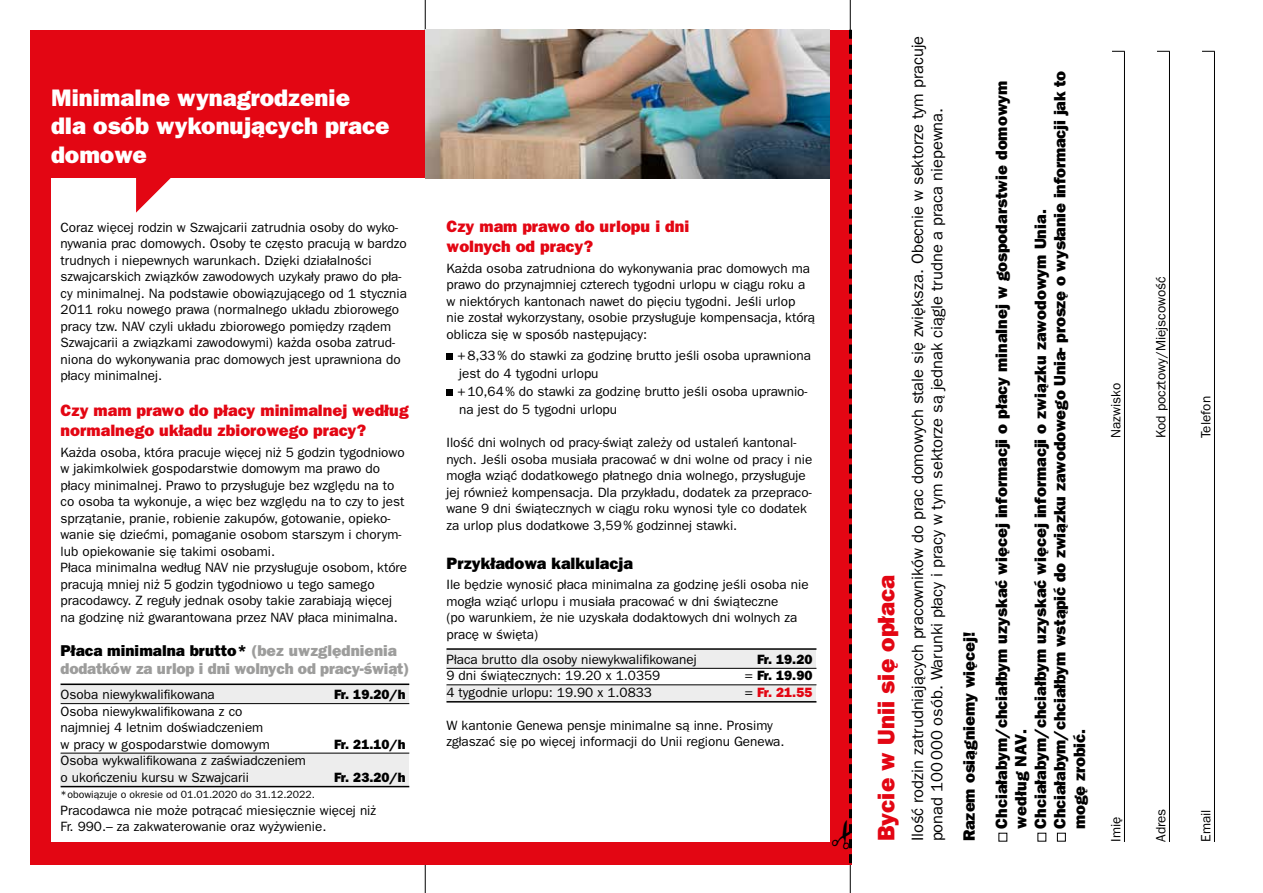
<style>
.page{position:relative;width:1263px;height:893px;background:#fff}
.page>*{position:absolute;margin:0;border:0;box-sizing:border-box;transform-origin:0 0}
.t1{font:800 24px/28.8px "Franklin Gothic LT Pro";color:#fff}
.t2{font:800 24px "Franklin Gothic LT Pro";color:#e30613}
.t3{font:800 16.5px/19.5px "Franklin Gothic LT Pro";color:#000}
.t4{font:16.5px/19.5px "Franklin Gothic LT Pro";color:#000}
.t5{font:800 16.5px/19.5px "Franklin Gothic LT Pro";color:#e30613}
.t6{font:800 15.75px/18px "Franklin Gothic LT Pro";color:#9d9d9c}
.t7{font:13.5px/16.5px "Franklin Gothic LT Pro";color:#000}
.t8{font:800 13.5px "Franklin Gothic LT Pro";color:#000}
.t9{font:800 13.5px "Franklin Gothic LT Pro";color:#e30613}
.t10{font:10.5px "Franklin Gothic LT Pro";color:#000}
.s1{color:#000}
.s2{font-weight:400}
.s3{font-weight:400;color:#000}
</style>
<div class="page">
<hr style="left:850px;top:0;width:1px;height:893px;background:#000">
<hr style="left:425px;top:0;width:1px;height:893px;background:#000">
<div style="left:31px;top:30px;width:821px;height:835px;background:#e30613"></div>
<div style="left:51px;top:179px;width:778px;height:663px;background:#fff"></div>
<div style="left:1057px;top:833px;width:9px;height:8px;background:#fff;border:1px solid #000"></div>
<hr style="left:1124px;top:51px;width:1px;height:791px;background:#000">
<svg style="left:1112px;top:51px;width:13px;height:1px"></svg>
<hr style="left:1169px;top:51px;width:1px;height:791px;background:#000">
<svg style="left:1157px;top:51px;width:13px;height:1px"></svg>
<hr style="left:1214px;top:51px;width:1px;height:791px;background:#000">
<svg style="left:1202px;top:51px;width:13px;height:1px"></svg>
<svg style="left:136px;top:178px;width:38px;height:35px"></svg>
<img style="left:425px;top:30px;width:404px;height:149px">
<div style="left:61px;top:683px;width:348px;height:20px;background:#ededed"></div>
<div style="left:446px;top:649px;width:370px;height:19px;background:#ededed"></div>
<div style="left:446px;top:685px;width:370px;height:17px;background:#ededed"></div>
<div style="left:61px;top:753px;width:348px;height:33px;background:#ededed"></div>
<hr style="left:61px;top:684px;width:348px;height:1px;background:#000">
<hr style="left:61px;top:703px;width:348px;height:1px;background:#000">
<hr style="left:61px;top:753px;width:348px;height:1px;background:#000">
<hr style="left:61px;top:786px;width:348px;height:1px;background:#000">
<hr style="left:446px;top:648px;width:370px;height:2px;background:#000">
<hr style="left:446px;top:668px;width:370px;height:1px;background:#000">
<hr style="left:446px;top:685px;width:370px;height:1px;background:#000">
<hr style="left:446px;top:701px;width:370px;height:2px;background:#000">
<div style="left:446px;top:353px;width:7px;height:7px;background:#000"></div>
<div style="left:446px;top:389px;width:7px;height:7px;background:#000"></div>
<svg style="left:849px;top:30px;width:3px;height:833px"></svg>
<h1 class="t1" style="left:51px;top:83px;width:340px">Minimalne wynagrodzenie dla osób wykonujących prace domowe</h1>
<p class="t7" style="left:61px;top:219px;width:348px">Coraz więcej rodzin w Szwajcarii zatrudnia osoby do wyko&shy;nywania prac domowych. Osoby te często pracują w bardzo trudnych i niepewnych warunkach. Dzięki działalności szwajcarskich związków zawodowych uzykały prawo do pła&shy;cy minimalnej. Na podstawie obowiązującego od 1 stycznia 2011 roku nowego prawa (normalnego układu zbiorowego pracy tzw. NAV czyli układu zbiorowego pomiędzy rządem Szwajcarii a związkami zawodowymi) każda osoba zatrud&shy;niona do wykonywania prac domowych jest uprawniona do płacy minimalnej.</p>
<p class="t5" style="left:61px;top:401px;width:350px">Czy mam prawo do płacy minimalnej według normalnego układu zbiorowego pracy?</p>
<p class="t7" style="left:61px;top:444px;width:348px">Każda osoba, która pracuje więcej niż 5 godzin tygodniowo w jakimkolwiek gospodarstwie domowym ma prawo do płacy minimalnej. Prawo to przysługuje bez względu na to co osoba ta wykonuje, a więc bez względu na to czy to jest sprzątanie, pranie, robienie zakupów, gotowanie, opieko&shy;wanie się dziećmi, pomaganie osobom starszym i chorym&shy;lub opiekowanie się takimi osobami.<br>Płaca minimalna według NAV nie przysługuje osobom, które pracują mniej niż 5 godzin tygodniowo u tego samego pracodawcy. Z reguły jednak osoby takie zarabiają więcej na godzinę niż gwarantowana przez NAV płaca minimalna.</p>
<p class="t6" style="left:61px;top:642px;width:350px"><span class="s1">Płaca minimalna brutto*</span> (bez uwzględnienia dodatków za urlop i dni wolnych od pracy-świąt)</p>
<p class="t7" style="left:61px;top:686px;width:156px">Osoba niewykwalifikowana</p>
<p class="t8" style="left:334px;top:686px;width:73px">Fr. 19.20/h</p>
<p class="t7" style="left:61px;top:703px;width:211px">Osoba niewykwalifikowana z co najmniej 4 letnim doświadczeniem w pracy w gospodarstwie domowym</p>
<p class="t8" style="left:334px;top:736px;width:73px">Fr. 21.10/h</p>
<p class="t7" style="left:61px;top:752px;width:247px">Osoba wykwalifikowana z zaświadczeniem o ukończeniu kursu w Szwajcarii</p>
<p class="t8" style="left:334px;top:769px;width:73px">Fr. 23.20/h</p>
<p class="t10" style="left:61px;top:788px;width:256px">*obowiązuje o okresie od 01.01.2020 do 31.12.2022.</p>
<p class="t7" style="left:61px;top:802px;width:317px">Pracodawca nie może potrącać miesięcznie więcej niż<br>Fr. 990.– za zakwaterowanie oraz wyżywienie.</p>
<p class="t5" style="left:446px;top:217px;width:244px">Czy mam prawo do urlopu i dni wolnych od pracy?</p>
<p class="t7" style="left:446px;top:260px;width:370px">Każda osoba zatrudniona do wykonywania prac domowych ma prawo do przynajmniej czterech tygodni urlopu w ciągu roku a w niektórych kantonach nawet do pięciu tygodni. Jeśli urlop nie został wykorzystany, osobie przysługuje kompensacja, którą oblicza się w sposób następujący:</p>
<p class="t7" style="left:457px;top:347px;width:355px;line-height:18px">+8,33% do stawki za godzinę brutto jeśli osoba uprawniona jest do 4 tygodni urlopu<br>+10,64% do stawki za godzinę brutto jeśli osoba uprawnio&shy;na jest do 5 tygodni urlopu</p>
<p class="t7" style="left:446px;top:434px;width:367px">Ilość dni wolnych od pracy-świąt zależy od ustaleń kantonal&shy;nych. Jeśli osoba musiała pracować w dni wolne od pracy i nie mogła wziąć dodatkowego płatnego dnia wolnego, przysługuje jej również kompensacja. Dla przykładu, dodatek za przepraco&shy;wane 9 dni świątecznych w ciągu roku wynosi tyle co dodatek za urlop plus dodatkowe 3,59% godzinnej stawki.</p>
<p class="t3" style="left:446px;top:553px;width:188px">Przykładowa kalkulacja</p>
<p class="t7" style="left:446px;top:577px;width:364px">Ile będzie wynosić płaca minimalna za godzinę jeśli osoba nie mogła wziąć urlopu i musiała pracować w dni świąteczne<br>(po warunkiem, że nie uzyskała dodaktowych dni wolnych za pracę w święta)</p>
<p class="t7" style="left:446px;top:651px;width:252px">Płaca brutto dla osoby niewykwalifikowanej</p>
<p class="t8" style="left:757px;top:651px;width:57px">Fr. 19.20</p>
<p class="t7" style="left:446px;top:668px;width:215px">9 dni świątecznych: 19.20 x 1.0359</p>
<p class="t8" style="left:745px;top:668px;width:69px"><span class="s2">=</span> Fr. 19.90</p>
<p class="t7" style="left:446px;top:684px;width:207px">4 tygodnie urlopu: 19.90 x 1.0833</p>
<p class="t9" style="left:745px;top:684px;width:69px"><span class="s3">=</span> Fr. 21.55</p>
<p class="t7" style="left:446px;top:717px;width:340px">W kantonie Genewa pensje minimalne są inne. Prosimy zgłaszać się po więcej informacji do Unii regionu Genewa.</p>
<h1 class="t2" style="left:872px;top:841px;width:267px;rotate:-90deg">Bycie w Unii się opłaca</h1>
<p class="t4" style="left:908px;top:841px;width:807px;rotate:-90deg">Ilość rodzin zatrudniających pracowników do prac domowych stale się zwiększa. Obecnie w sektorze tym pracuje ponad 100000 osób. Warunki płacy i pracy w tym sektorze są jednak ciągle trudne a praca niepewna.</p>
<p class="t3" style="left:953px;top:829px;width:750px;line-height:32.2px;text-indent:-13px;rotate:-90deg">Razem osiągniemy więcej!<br>Chciałabym/chciałbym uzyskać więcej informacji o płacy minalnej w gospodarstwie domowym</p>
<p class="t3" style="left:1011px;top:829px;width:759px;rotate:-90deg">według NAV.<br>Chciałabym/chciałbym uzyskać więcej informacji o związku zawodowym Unia.<br>Chciałabym/chciałbym wstąpić do związku zawodowego Unia- proszę o wysłanie informacji jak to mogę zrobić.</p>
<p class="t7" style="left:1108px;top:438px;width:56px;rotate:-90deg">Nazwisko</p>
<p class="t7" style="left:1108px;top:842px;width:27px;rotate:-90deg">Imię</p>
<p class="t7" style="left:1153px;top:438px;width:163px;rotate:-90deg">Kod pocztowy/Miejscowość</p>
<p class="t7" style="left:1198px;top:438px;width:43px;rotate:-90deg">Telefon</p>
<p class="t7" style="left:1153px;top:842px;width:35px;rotate:-90deg">Adres</p>
<p class="t7" style="left:1198px;top:842px;width:34px;rotate:-90deg">Email</p>
</div>
